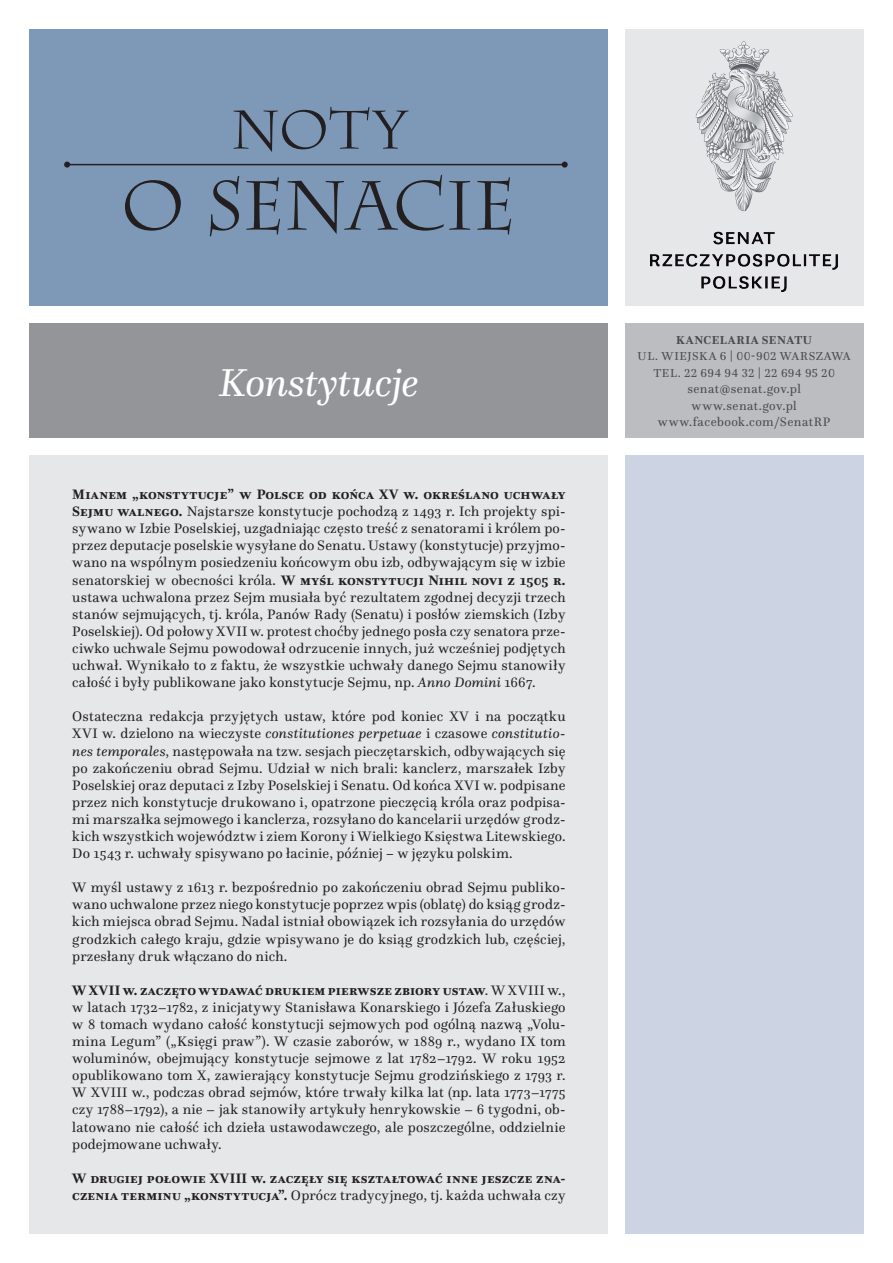
<style>
.page{position:relative;width:893px;height:1263px;background:#fff}
.page>*{position:absolute;margin:0;border:0;box-sizing:border-box;transform-origin:0 0}
.t1{font:69px "Charlemagne Std";letter-spacing:-.015em;color:#231f20}
.t2{font:54px "Charlemagne Std";color:#231f20}
.tytuł_noty{font:italic 40.5px "Questa";letter-spacing:-.005em;color:#fff}
.tekst{font:14.25px/17.1px "Questa";letter-spacing:.01em;color:#231f20;text-align:justify}
.tekst-2{font:700 14.25px/17.1px "Questa";letter-spacing:.015em;color:#231f20}
.stopka_adresowa_2{font:12.75px "Questa";letter-spacing:.035em;color:#494a4b}
.stopka_adresowa{font:12px "Questa";letter-spacing:.04em;color:#494a4b}
.stopka_adresowa_bold{font:700 12px "Questa";letter-spacing:.05em;color:#494a4b}
.s1{font-weight:700}
.s2{font-style:italic}
.s3{font-weight:400}
</style>
<div class="page">
<div style="left:625px;top:30px;width:238px;height:276px;background:#e6e7e9"></div>
<div style="left:30px;top:455px;width:578px;height:778px;background:#e6e7e9"></div>
<div style="left:625px;top:455px;width:238px;height:778px;background:#ccd4e4"></div>
<div style="left:30px;top:323px;width:578px;height:115px;background:#939598"></div>
<div style="left:30px;top:30px;width:578px;height:276px;background:#7e98b8"></div>
<hr style="left:67px;top:164px;width:498px;height:1px;background:#231f20">
<svg style="left:64px;top:162px;width:6px;height:6px"></svg>
<svg style="left:562px;top:162px;width:6px;height:6px"></svg>
<div style="left:625px;top:323px;width:238px;height:115px;background:#bcbdc0"></div>
<img style="left:651px;top:41px;width:187px;height:250px">
<p class="t2" style="left:230px;top:99px;width:179px">NOTY</p>
<p class="t1" style="left:121px;top:167px;width:398px">O SENACIE</p>
<p class="tytuł_noty" style="left:219px;top:357px;width:202px">Konstytucje</p>
<p class="tekst" style="left:72px;top:486px;width:495px"><span class="s1">Mianem „konstytucje” w Polsce od końca XV w. określano uchwały Sejmu walnego.</span> Najstarsze konstytucje pochodzą z 1493 r. Ich projekty spi&shy;sywano w Izbie Poselskiej, uzgadniając często treść z senatorami i królem po&shy;przez deputacje poselskie wysyłane do Senatu. Ustawy (konstytucje) przyjmo&shy;wano na wspólnym posiedzeniu końcowym obu izb, odbywającym się w izbie senatorskiej w obecności króla. <span class="s1">W myśl konstytucji Nihil novi z 1505 r. </span>ustawa uchwalona przez Sejm musiała być rezultatem zgodnej decyzji trzech stanów sejmujących, tj. króla, Panów Rady (Senatu) i posłów ziemskich (Izby Poselskiej). Od połowy XVII w. protest choćby jednego posła czy senatora prze&shy;ciwko uchwale Sejmu powodował odrzucenie innych, już wcześniej podjętych uchwał. Wynikało to z faktu, że wszystkie uchwały danego Sejmu stanowiły całość i były publikowane jako konstytucje Sejmu, np. <span class="s2">Anno Domini</span> 1667.</p>
<p class="tekst" style="left:72px;top:708px;width:495px">Ostateczna redakcja przyjętych ustaw, które pod koniec XV i na początku XVI w. dzielono na wieczyste <span class="s2">constitutiones perpetuae</span> i czasowe <span class="s2">constitutio&shy;nes temporales</span>, następowała na tzw. sesjach pieczętarskich, odbywających się po zakończeniu obrad Sejmu. Udział w nich brali: kanclerz, marszałek Izby Poselskiej oraz deputaci z Izby Poselskiej i Senatu. Od końca XVI w. podpisane przez nich konstytucje drukowano i, opatrzone pieczęcią króla oraz podpisa&shy;mi marszałka sejmowego i kanclerza, rozsyłano do kancelarii urzędów grodz&shy;kich wszystkich województw i ziem Korony i Wielkiego Księstwa Litewskiego.<br>Do 1543 r. uchwały spisywano po łacinie, później − w języku polskim.</p>
<p class="tekst" style="left:72px;top:879px;width:495px">W myśl ustawy z 1613 r. bezpośrednio po zakończeniu obrad Sejmu publiko&shy;wano uchwalone przez niego konstytucje poprzez wpis (oblatę) do ksiąg grodz&shy;kich miejsca obrad Sejmu. Nadal istniał obowiązek ich rozsyłania do urzędów grodzkich całego kraju, gdzie wpisywano je do ksiąg grodzkich lub, częściej, przesłany druk włączano do nich.</p>
<p class="tekst" style="left:72px;top:981px;width:495px"><span class="s1">W XVII w. zaczęto wydawać drukiem pierwsze zbiory ustaw</span>. W XVIII w., w latach 1732–1782, z inicjatywy Stanisława Konarskiego i Józefa Załuskiego w 8 tomach wydano całość konstytucji sejmowych pod ogólną nazwą „Volu&shy;mina Legum” („Księgi praw”). W czasie zaborów, w 1889 r., wydano IX tom woluminów, obejmujący konstytucje sejmowe z lat 1782–1792. W roku 1952 opublikowano tom X, zawierający konstytucje Sejmu grodzińskiego z 1793 r.<br>W XVIII w., podczas obrad sejmów, które trwały kilka lat (np. lata 1773–1775 czy 1788–1792), a nie – jak stanowiły artykuły henrykowskie – 6 tygodni, ob&shy;latowano nie całość ich dzieła ustawodawczego, ale poszczególne, oddzielnie podejmowane uchwały.</p>
<p class="tekst-2" style="left:72px;top:1169px;width:495px">W drugiej połowie XVIII w. zaczęły się kształtować inne jeszcze zna&shy;czenia terminu „konstytucja”. <span class="s3">Oprócz tradycyjnego, tj. każda uchwała czy</span></p>
<p class="stopka_adresowa_bold" style="left:676px;top:332px;width:137px">KANCELARIA SENATU</p>
<p class="stopka_adresowa" style="left:638px;top:349px;width:215px">UL. WIEJSKA 6 | 00-902 WARSZAWA</p>
<p class="stopka_adresowa" style="left:653px;top:365px;width:183px">TEL. 22 694 94 32 | 22 694 95 20</p>
<p class="stopka_adresowa_2" style="left:687px;top:381px;width:115px">senat@senat.gov.pl</p>
<p class="stopka_adresowa_2" style="left:692px;top:398px;width:106px">www.senat.gov.pl</p>
<p class="stopka_adresowa_2" style="left:658px;top:414px;width:174px">www.facebook.com/SenatRP</p>
</div>
